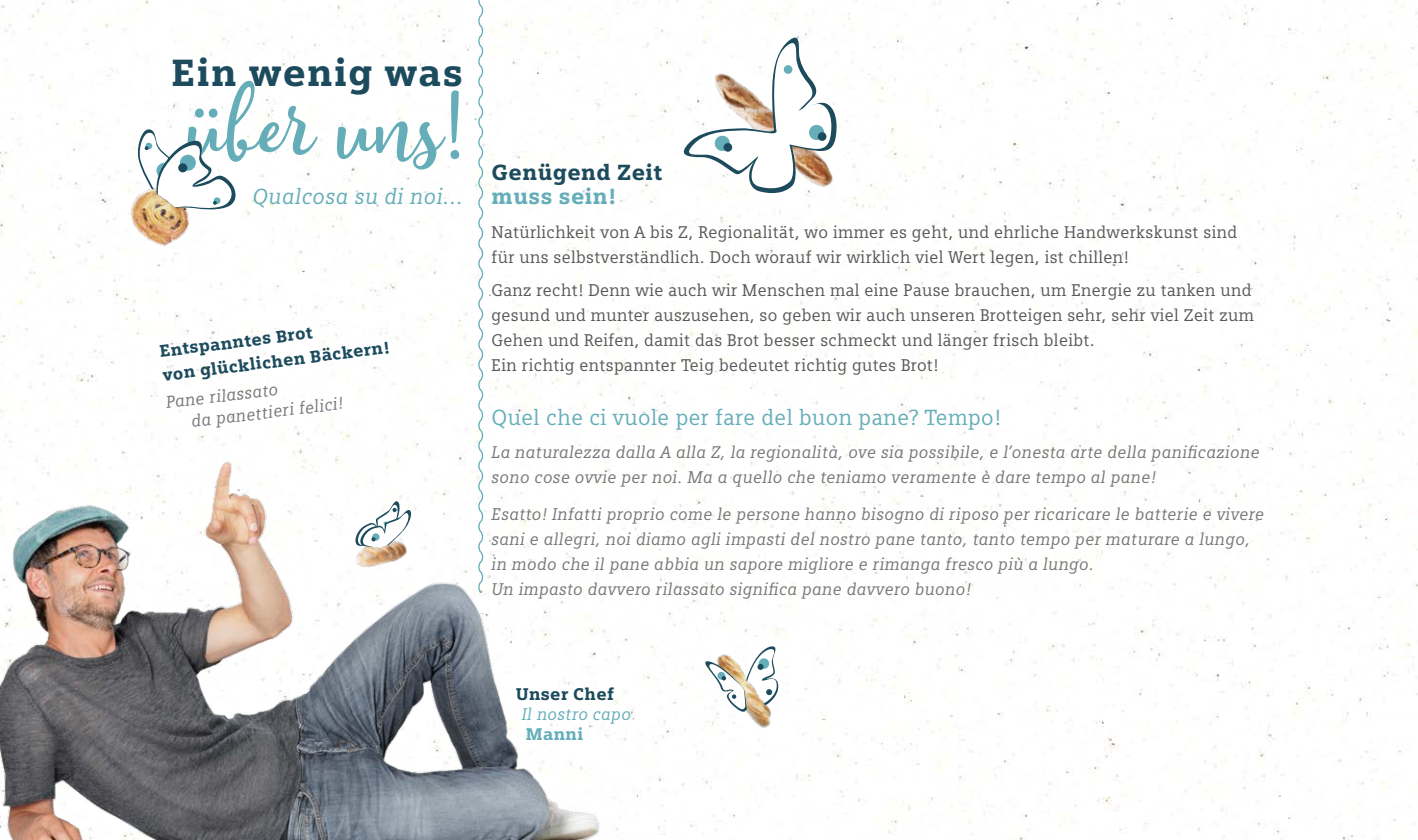
<style>
.page{position:relative;width:1418px;height:840px;background:#fff}
.page>*{position:absolute;margin:0;border:0;box-sizing:border-box;transform-origin:0 0}
.t1{font:110px "Moments";color:#65aeb9}
.t2{font:900 38px "Siemens Slab";letter-spacing:.035em;color:#1c4b5d}
.t3{font:22px "Siemens Slab";letter-spacing:.02em;color:#65aeb9}
.t4{font:italic 22px "Siemens Slab";letter-spacing:.02em;color:#65aeb9}
.t5{font:900 22px "Siemens Slab";letter-spacing:.02em;color:#1c4b5d}
.t6{font:900 22px "Siemens Slab";letter-spacing:.02em;color:#65aeb9}
.t7{font:italic 17px/25px "Siemens Slab";letter-spacing:.02em;color:#76787b}
.t8{font:17px/25px "Siemens Slab";letter-spacing:.02em;color:#57585a}
.t9{font:900 17px/24px "Siemens Slab";letter-spacing:.02em;color:#1c4b5d}
.t10{font:italic 17px "Siemens Slab";letter-spacing:.02em;color:#65aeb9}
.t11{font:900 17px "Siemens Slab";letter-spacing:.02em;color:#65aeb9}
</style>
<div class="page">
<img style="left:0;top:0;width:1417px;height:839px">
<img style="left:0;top:417px;width:627px;height:422px">
<img style="left:351px;top:530px;width:63px;height:44px">
<svg style="left:354px;top:500px;width:58px;height:47px"></svg>
<img style="left:688px;top:628px;width:117px;height:112px">
<svg style="left:703px;top:644px;width:77px;height:69px"></svg>
<img style="left:689px;top:47px;width:166px;height:160px">
<svg style="left:676px;top:32px;width:161px;height:162px"></svg>
<div style="left:723px;top:143px;width:9px;height:9px;background:#1c4b5d;border-radius:50%"></div>
<div style="left:817px;top:132px;width:9px;height:9px;background:#1c4b5d;border-radius:50%"></div>
<div style="left:783px;top:65px;width:9px;height:9px;background:#65aeb9;border-radius:50%"></div>
<img style="left:99px;top:175px;width:106px;height:82px">
<svg style="left:136px;top:128px;width:102px;height:82px"></svg>
<svg style="left:476px;top:0;width:9px;height:594px"></svg>
<h2 class="t2" style="left:171px;top:51px;width:293px">Ein wenig was</h2>
<h1 class="t1" style="left:188px;top:59px;width:277px">über uns!</h1>
<p class="t4" style="left:252px;top:183px;width:212px">Qualcosa su di noi...</p>
<p class="t9" style="left:158px;top:339px;width:230px;rotate:-7deg">Entspanntes Brot<br>von glücklichen Bäckern!</p>
<p class="t7" style="left:187px;top:388px;width:154px;line-height:22px;text-indent:-23px;rotate:-7deg">Pane rilassato<br>da panettieri felici!</p>
<p class="t5" style="left:491px;top:160px;width:172px">Genügend Zeit</p>
<p class="t6" style="left:491px;top:184px;width:126px">muss sein!</p>
<p class="t8" style="left:491px;top:219px;width:747px">Natürlichkeit von A bis Z, Regionalität, wo immer es geht, und ehrliche Handwerkskunst sind für uns selbstverständlich. Doch worauf wir wirklich viel Wert legen, ist chillen!</p>
<p class="t8" style="left:491px;top:278px;width:764px">Ganz recht! Denn wie auch wir Menschen mal eine Pause brauchen, um Energie zu tanken und gesund und munter auszusehen, so geben wir auch unseren Brotteigen sehr, sehr viel Zeit zum Gehen und Reifen, damit das Brot besser schmeckt und länger frisch bleibt.<br>Ein richtig entspannter Teig bedeutet richtig gutes Brot!</p>
<p class="t3" style="left:491px;top:404px;width:511px">Quel che ci vuole per fare del buon pane? Tempo!</p>
<p class="t7" style="left:491px;top:440px;width:769px">La naturalezza dalla A alla Z, la regionalità, ove sia possibile, e l’onesta arte della panificazione sono cose ovvie per noi. Ma a quello che teniamo veramente è dare tempo al pane!</p>
<p class="t7" style="left:491px;top:501px;width:774px">Esatto! Infatti proprio come le persone hanno bisogno di riposo per ricaricare le batterie e vivere sani e allegri, noi diamo agli impasti del nostro pane tanto, tanto tempo per maturare a lungo, in modo che il pane abbia un sapore migliore e rimanga fresco più a lungo.<br>Un impasto davvero rilassato significa pane davvero buono!</p>
<p class="t9" style="left:516px;top:682px;width:100px">Unser Chef</p>
<p class="t10" style="left:522px;top:704px;width:111px">Il nostro capo</p>
<p class="t11" style="left:526px;top:724px;width:59px">Manni</p>
</div>
